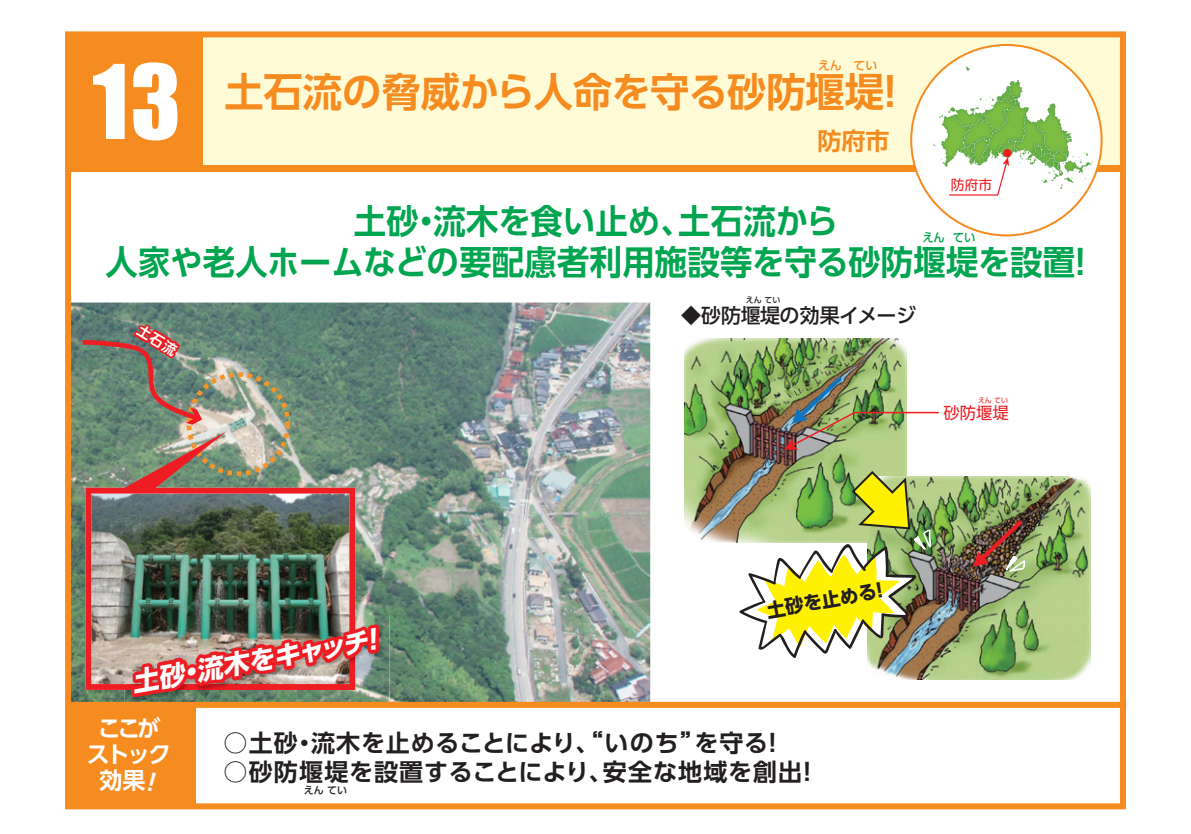
<style>
.page{position:relative;width:1191px;height:834px;background:#fff}
.page>*{position:absolute;margin:0;border:0;box-sizing:border-box;transform-origin:0 0}
.t1{font:95px "Impact";color:#fff}
.t2{font:700 40px "UD Shin Go Pro De";color:#f68b1f}
.t3{font:700 34px/40.8px "UD Shin Go Pro De";letter-spacing:.01em;color:#00a54f;text-align:center;scale:.95 1}
.t4{font:italic 700 26.4px "UD Shin Go Pro";color:#fff}
.t5{font:700 24px "UD Shin Go Pro De";letter-spacing:.035em;color:#231f20}
.t6{font:700 24px "UD Shin Go Pro De";color:#f68b1f}
.t7{font:700 23px/26px "UD Shin Go Pro De";letter-spacing:-.125em;color:#fff;text-align:center}
.t8{font:500 20px "UD Shin Go Pro";letter-spacing:-.03em;color:#231f20}
.t9{font:700 19px "UD Shin Go Pro";color:#231f20}
.t10{font:16.4px "UD Shin Go Pro";color:#ee1d23}
.t11{font:13.8px "UD Shin M Go Pro";color:#ee1d23}
.t12{font:500 12px "UD Shin Go Pro";color:#00a54f;scale:.95 1}
.t13{font:500 12px "UD Shin Go Pro";color:#f68b1f}
.t14{font:500 10px "UD Shin Go Pro";color:#231f20}
.t15{font:500 8px "UD Shin Go Pro";color:#231f20}
.t16{font:7px "UD Shin Go Pro";color:#ee1d23}
</style>
<div class="page">
<img style="left:65px;top:31px;width:1062px;height:779px">
<svg style="left:78px;top:321px;width:125px;height:103px;background:#787b6d"></svg>
<img style="left:128px;top:619px;width:255px;height:191px">
<p class="t13" style="left:818px;top:56px;width:61px">えん てい</p>
<h1 class="t1" style="left:92px;top:28px;width:90px">13</h1>
<h2 class="t2" style="left:224px;top:59px;width:686px">土石流の脅威から人命を守る砂防堰堤！</h2>
<p class="t6" style="left:817px;top:121px;width:73px">防府市</p>
<p class="t11" style="left:951px;top:173px;width:43px">防府市</p>
<h3 class="t3" style="left:105px;top:199px;width:1044px">土砂・流木を食い止め、土石流から<br>人家や老人ホームなどの要配慮者利用施設等を守る砂防堰堤を設置！</h3>
<p class="t8" style="left:681px;top:299px;width:236px">◆砂防堰堤の効果イメージ</p>
<p class="t12" style="left:922px;top:227px;width:57px">えん てい</p>
<p class="t15" style="left:745px;top:293px;width:36px">えん てい</p>
<p class="t16" style="left:978px;top:394px;width:32px">えん てい</p>
<p class="t10" style="left:943px;top:399px;width:67px">砂防堰堤</p>
<p class="t9" style="left:764px;top:595px;width:125px;rotate:-10deg">土砂を止める！</p>
<p class="t4" style="left:128px;top:661px;width:258px;rotate:-10deg">土砂・流木をキャッチ！</p>
<p class="t5" style="left:223px;top:723px;width:562px">○土砂・流木を止めることにより、“いのち”を守る！</p>
<p class="t5" style="left:223px;top:752px;width:597px">○砂防堰堤を設置することにより、安全な地域を創出！</p>
<p class="t7" style="left:87px;top:714px;width:86px">ここがストック効果</p>
<p class="t14" style="left:304px;top:781px;width:45px">えん てい</p>
</div>
